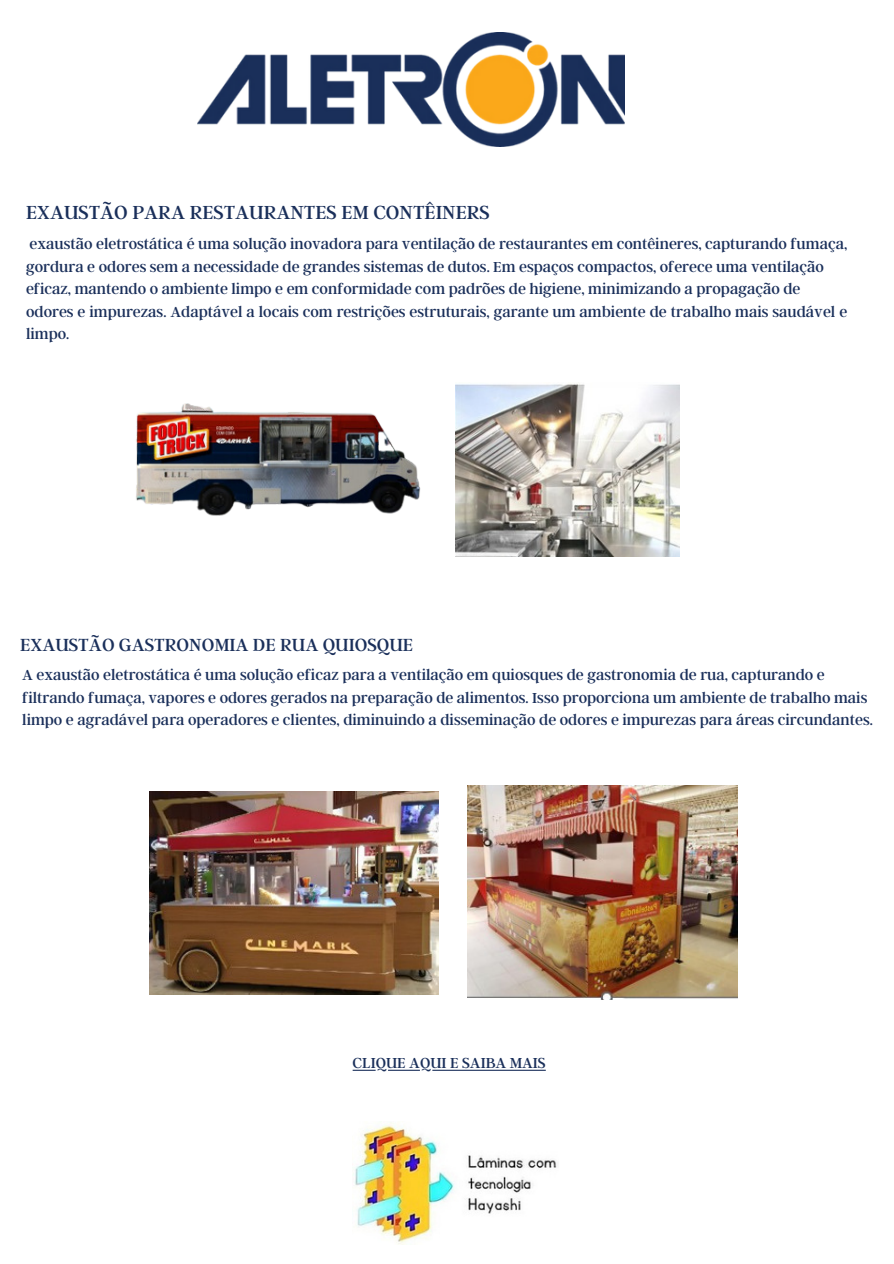
<style>
.page{position:relative;width:894px;height:1264px;background:#fff}
.page>*{position:absolute;margin:0;border:0;box-sizing:border-box;transform-origin:0 0}
.t1{font:21px "Argent CF";color:#1a2f5a}
.t2{font:19.5px "Argent CF";color:#1a2f5a}
.t3{font:16.05px/22.5px "Argent CF";color:#1a2f5a}
</style>
<div class="page">
<img style="left:353px;top:1123px;width:204px;height:121px">
<img style="left:198px;top:33px;width:426px;height:113px">
<img style="left:455px;top:382px;width:224px;height:175px">
<img style="left:136px;top:403px;width:284px;height:113px">
<img style="left:150px;top:791px;width:288px;height:203px">
<img style="left:467px;top:786px;width:270px;height:213px">
<svg style="left:352px;top:1069px;width:193px;height:1px"></svg>
<h1 class="t1" style="left:26px;top:198px;width:465px">EXAUSTÃO PARA RESTAURANTES EM CONTÊINERS</h1>
<p class="t3" style="left:26px;top:232px;width:822px">exaustão eletrostática é uma solução inovadora para ventilação de restaurantes em contêineres, capturando fumaça, gordura e odores sem a necessidade de grandes sistemas de dutos. Em espaços compactos, oferece uma ventilação eficaz, mantendo o ambiente limpo e em conformidade com padrões de higiene, minimizando a propagação de</p>
<p class="t3" style="left:26px;top:299px;width:822px">odores e impurezas. Adaptável a locais com restrições estruturais, garante um ambiente de trabalho mais saudável e limpo.</p>
<p class="t2" style="left:20px;top:631px;width:394px">EXAUSTÃO GASTRONOMIA DE RUA QUIOSQUE</p>
<h2 class="t3" style="left:22px;top:663px;width:851px">A exaustão eletrostática é uma solução eficaz para a ventilação em quiosques de gastronomia de rua, capturando e filtrando fumaça, vapores e odores gerados na preparação de alimentos. Isso proporciona um ambiente de trabalho mais limpo e agradável para operadores e clientes, diminuindo a disseminação de odores e impurezas para áreas circundantes.</h2>
<p class="t3" style="left:352px;top:1050px;width:194px">CLIQUE AQUI E SAIBA MAIS</p>
</div>
